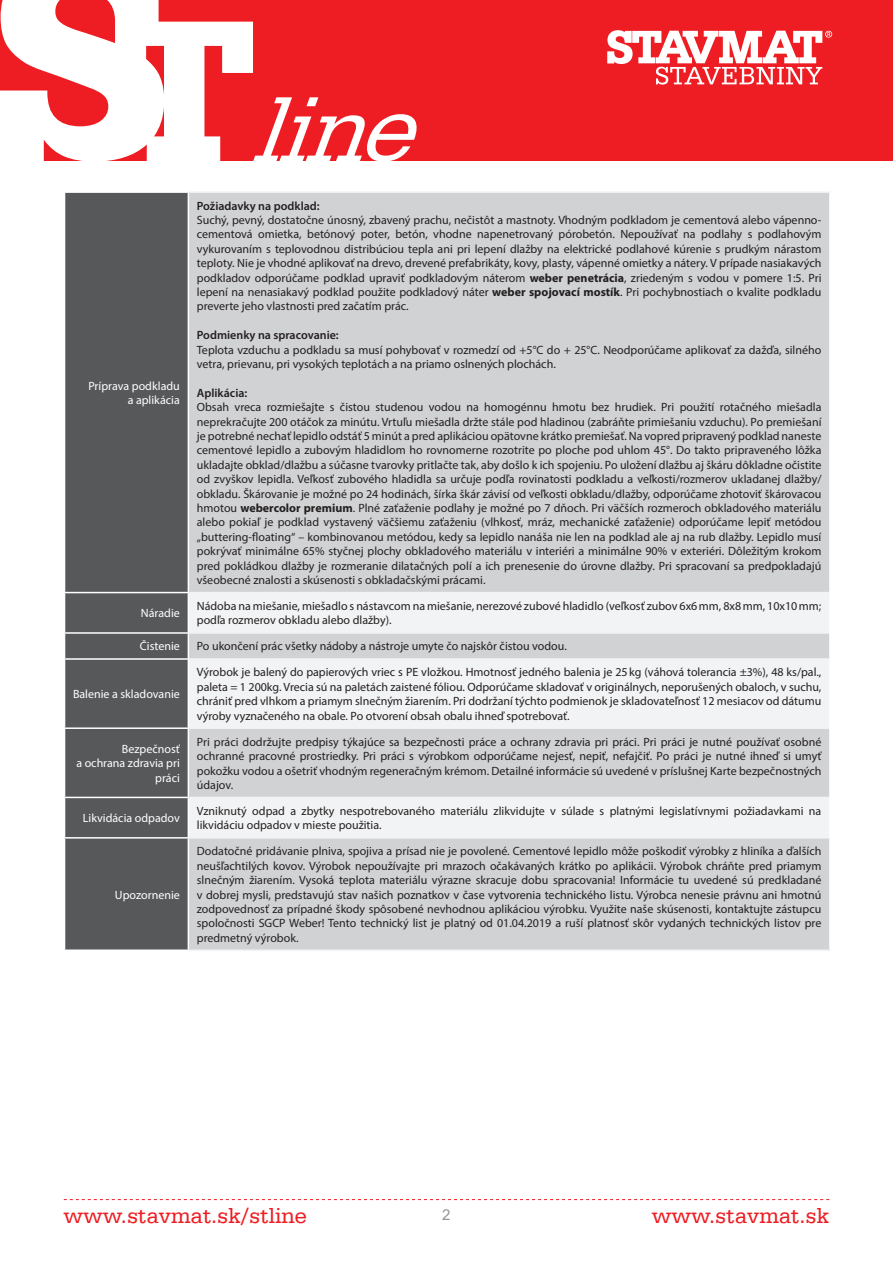
<style>
.page{position:relative;width:893px;height:1263px;background:#fff}
.page>*{position:absolute;margin:0;border:0;box-sizing:border-box;transform-origin:0 0}
.t1{font:22.8px "Serifa TL";color:#ee1d23}
.t2{font:15px "Arial";color:#939598}
.t3{font:12px/14.4px "Myriad Pro";color:#231f20;text-align:justify}
.t4{font:12px/14.4px "Myriad Pro";color:#fff;text-align:right}
.t5{font:600 12px "Myriad Pro";color:#231f20}
.s1{font-weight:700}
</style>
<div class="page">
<div style="left:0;top:0;width:893px;height:160px;background:#ee1d23"></div>
<svg style="left:607px;top:30px;width:225px;height:55px"></svg>
<svg style="left:64px;top:1199px;width:765px;height:1px"></svg>
<svg style="left:0;top:0;width:417px;height:161px"></svg>
<div style="left:65px;top:193px;width:123px;height:756px;background:#57585a"></div>
<div style="left:189px;top:193px;width:640px;height:756px;background:#d1d2d4"></div>
<svg style="left:189px;top:593px;width:640px;height:244px;fill:#f2f3f4"></svg>
<hr style="left:64px;top:592px;width:125px;height:1px;background:#fff">
<hr style="left:64px;top:632px;width:125px;height:2px;background:#fff">
<hr style="left:64px;top:658px;width:125px;height:2px;background:#fff">
<hr style="left:64px;top:727px;width:125px;height:2px;background:#fff">
<hr style="left:64px;top:797px;width:125px;height:1px;background:#fff">
<hr style="left:64px;top:837px;width:125px;height:1px;background:#fff">
<hr style="left:189px;top:191px;width:642px;height:2px;background:#f2f3f4">
<hr style="left:189px;top:592px;width:640px;height:1px;background:#f2f3f4">
<hr style="left:189px;top:632px;width:640px;height:2px;background:#f2f3f4">
<hr style="left:189px;top:658px;width:640px;height:2px;background:#f2f3f4">
<hr style="left:189px;top:727px;width:640px;height:2px;background:#f2f3f4">
<hr style="left:189px;top:797px;width:640px;height:1px;background:#f2f3f4">
<hr style="left:189px;top:837px;width:640px;height:1px;background:#f2f3f4">
<hr style="left:189px;top:949px;width:642px;height:2px;background:#f2f3f4">
<p class="t4" style="left:88px;top:378px;width:93px">Príprava podkladu a aplikácia</p>
<p class="t5" style="left:197px;top:198px;width:124px">Požiadavky na podklad:</p>
<p class="t3" style="left:197px;top:213px;width:626px">Suchý, pevný, dostatočne únosný, zbavený prachu, nečistôt a mastnoty. Vhodným podkladom je cementová alebo vápenno&shy;cementová omietka, betónový poter, betón, vhodne napenetrovaný pórobetón. Nepoužívať na podlahy s podlahovým vykurovaním s teplovodnou distribúciou tepla ani pri lepení dlažby na elektrické podlahové kúrenie s prudkým nárastom teploty. Nie je vhodné aplikovať na drevo, drevené prefabrikáty, kovy, plasty, vápenné omietky a nátery. V prípade nasiakavých podkladov odporúčame podklad upraviť podkladovým náterom <span class="s1">weber penetrácia</span>, zriedeným s vodou v pomere 1:5. Pri lepení na nenasiakavý podklad použite podkladový náter <span class="s1">weber spojovací mostík</span>. Pri pochybnostiach o kvalite podkladu preverte jeho vlastnosti pred začatím prác.</p>
<p class="t5" style="left:197px;top:328px;width:143px">Podmienky na spracovanie:</p>
<p class="t3" style="left:197px;top:342px;width:626px">Teplota vzduchu a podkladu sa musí pohybovať v rozmedzí od +5°C do + 25°C. Neodporúčame aplikovať za dažďa, silného vetra, prievanu, pri vysokých teplotách a na priamo oslnených plochách.</p>
<p class="t5" style="left:197px;top:385px;width:52px">Aplikácia:</p>
<p class="t3" style="left:197px;top:400px;width:626px">Obsah vreca rozmiešajte s čistou studenou vodou na homogénnu hmotu bez hrudiek. Pri použití rotačného miešadla neprekračujte 200 otáčok za minútu. Vrtuľu miešadla držte stále pod hladinou (zabráňte primiešaniu vzduchu). Po premiešaní je potrebné nechať lepidlo odstáť 5 minút a pred aplikáciou opätovne krátko premiešať. Na vopred pripravený podklad naneste cementové lepidlo a zubovým hladidlom ho rovnomerne rozotrite po ploche pod uhlom 45°. Do takto pripraveného lôžka ukladajte obklad/dlažbu a súčasne tvarovky pritlačte tak, aby došlo k ich spojeniu. Po uložení dlažbu aj škáru dôkladne očistite od zvyškov lepidla. Veľkosť zubového hladidla sa určuje podľa rovinatosti podkladu a veľkosti/rozmerov ukladanej dlažby/ obkladu. Škárovanie je možné po 24 hodinách, šírka škár závisí od veľkosti obkladu/dlažby, odporúčame zhotoviť škárovacou hmotou <span class="s1">webercolor premium</span>. Plné zaťaženie podlahy je možné po 7 dňoch. Pri väčších rozmeroch obkladového materiálu alebo pokiaľ je podklad vystavený väčšiemu zaťaženiu (vlhkosť, mráz, mechanické zaťaženie) odporúčame lepiť metódou „buttering-floating“ – kombinovanou metódou, kedy sa lepidlo nanáša nie len na podklad ale aj na rub dlažby. Lepidlo musí pokrývať minimálne 65% styčnej plochy obkladového materiálu v interiéri a minimálne 90% v exteriéri. Dôležitým krokom pred pokládkou dlažby je rozmeranie dilatačných polí a ich prenesenie do úrovne dlažby. Pri spracovaní sa predpokladajú všeobecné znalosti a skúsenosti s obkladačskými prácami.</p>
<p class="t4" style="left:141px;top:606px;width:40px">Náradie</p>
<p class="t3" style="left:197px;top:599px;width:626px">Nádoba na miešanie, miešadlo s nástavcom na miešanie, nerezové zubové hladidlo (veľkosť zubov 6x6mm, 8x8mm, 10x10mm; podľa rozmerov obkladu alebo dlažby).</p>
<p class="t4" style="left:140px;top:639px;width:41px">Čistenie</p>
<p class="t3" style="left:197px;top:639px;width:371px">Po ukončení prác všetky nádoby a nástroje umyte čo najskôr čistou vodou.</p>
<p class="t4" style="left:73px;top:687px;width:108px">Balenie a skladovanie</p>
<p class="t3" style="left:197px;top:665px;width:626px">Výrobok je balený do papierových vriec s PE vložkou. Hmotnosť jedného balenia je 25kg (váhová tolerancia ±3%), 48 ks/pal., paleta = 1 200kg. Vrecia sú na paletách zaistené fóliou. Odporúčame skladovať v originálnych, neporušených obaloch, v suchu, chrániť pred vlhkom a priamym slnečným žiarením. Pri dodržaní týchto podmienok je skladovateľnosť 12 mesiacov od dátumu výroby vyznačeného na obale. Po otvorení obsah obalu ihneď spotrebovať.</p>
<p class="t4" style="left:76px;top:741px;width:105px">Bezpečnosť<br>a ochrana zdravia pri práci</p>
<p class="t3" style="left:197px;top:734px;width:626px">Pri práci dodržujte predpisy týkajúce sa bezpečnosti práce a ochrany zdravia pri práci. Pri práci je nutné používať osobné ochranné pracovné prostriedky. Pri práci s výrobkom odporúčame nejesť, nepiť, nefajčiť. Po práci je nutné ihneď si umyť pokožku vodou a ošetriť vhodným regeneračným krémom. Detailné informácie sú uvedené v príslušnej Karte bezpečnostných údajov.</p>
<p class="t4" style="left:83px;top:811px;width:98px">Likvidácia odpadov</p>
<p class="t3" style="left:197px;top:803px;width:626px">Vzniknutý odpad a zbytky nespotrebovaného materiálu zlikvidujte v súlade s platnými legislatívnymi požiadavkami na likvidáciu odpadov v mieste použitia.</p>
<p class="t4" style="left:115px;top:887px;width:66px">Upozornenie</p>
<p class="t3" style="left:197px;top:844px;width:626px">Dodatočné pridávanie plniva, spojiva a prísad nie je povolené. Cementové lepidlo môže poškodiť výrobky z hliníka a ďalších neušľachtilých kovov. Výrobok nepoužívajte pri mrazoch očakávaných krátko po aplikácii. Výrobok chráňte pred priamym slnečným žiarením. Vysoká teplota materiálu výrazne skracuje dobu spracovania! Informácie tu uvedené sú predkladané v dobrej mysli, predstavujú stav našich poznatkov v čase vytvorenia technického listu. Výrobca nenesie právnu ani hmotnú zodpovednosť za prípadné škody spôsobené nevhodnou aplikáciou výrobku. Využite naše skúsenosti, kontaktujte zástupcu spoločnosti SGCP Weber! Tento technický list je platný od 01.04.2019 a ruší platnosť skôr vydaných technických listov pre predmetný výrobok.</p>
<h1 class="t1" style="left:63px;top:1201px;width:245px">www.stavmat.sk/stline</h1>
<p class="t2" style="left:442px;top:1205px;width:10px">2</p>
<h1 class="t1" style="left:652px;top:1201px;width:179px">www.stavmat.sk</h1>
</div>
